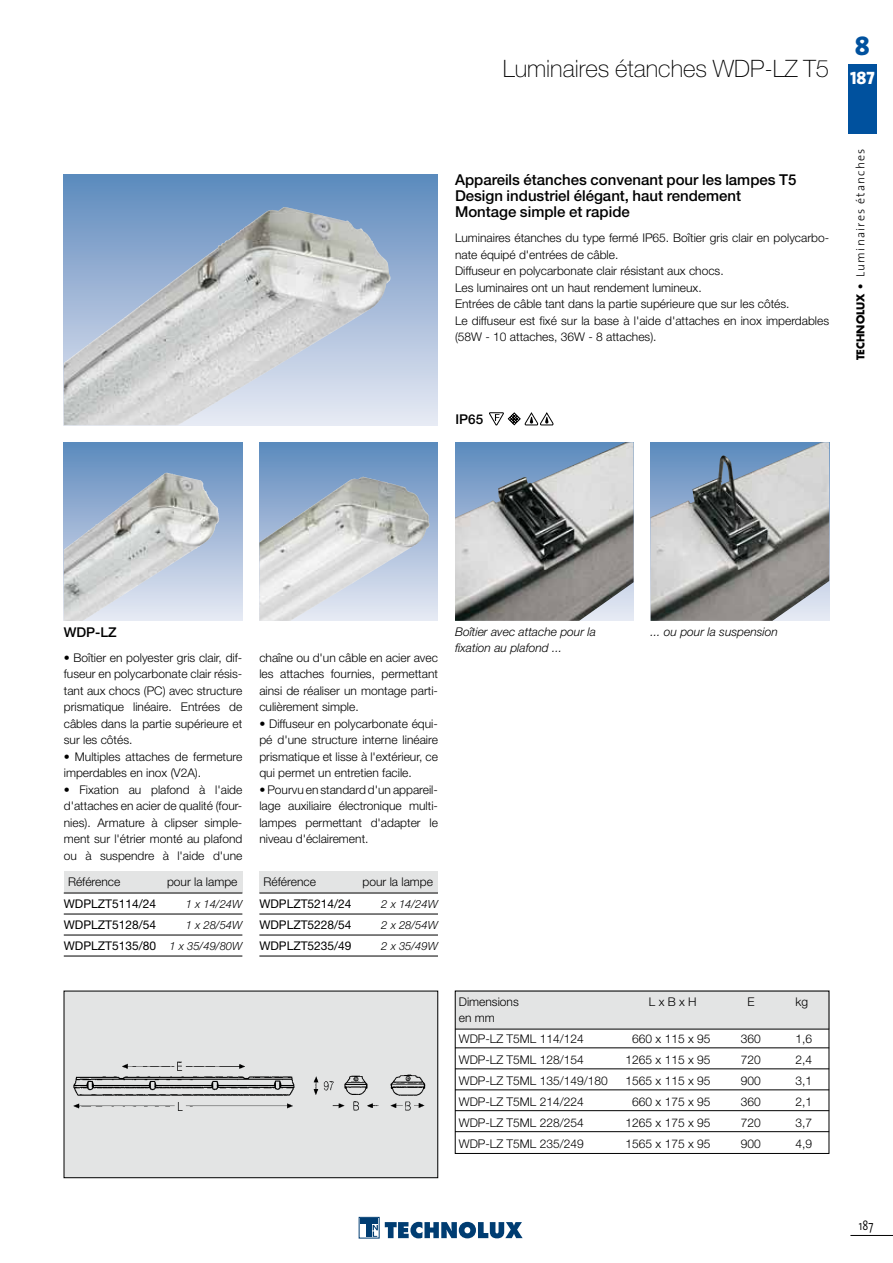
<style>
.page{position:relative;width:893px;height:1263px;background:#fff}
.page>*{position:absolute;margin:0;border:0;box-sizing:border-box;transform-origin:0 0}
.t1{font:27px "The Sans Extra Bold Caps";color:#00519e}
.Normaal{font:100 24px "Helvetica Neue";color:#000}
.t2{font:18px "The Sans Extra Bold Caps";color:#fff}
.Titel{font:500 15px "Helvetica Neue";color:#000}
.Titel_1{font:500 13.5px "Helvetica Neue";color:#000}
.Normaal-2{font:500 13.5px "Helvetica Neue";color:#000}
.Normaal-3{font:300 13.5px "The Sans";color:#000;scale:.8 1}
.Tekst{font:300 12px/16.5px "Helvetica Neue";color:#000;text-align:justify}
.Referentietekst{font:300 12px "Helvetica Neue";color:#000}
.Referentietekst-2{font:12px "Helvetica Neue";color:#000}
.Tekst-2{font:italic 300 12px "Helvetica Neue";color:#000}
.t3{font:300 12px "The Sans";letter-spacing:.1em;color:#000}
.Referentietekst-3{font:italic 300 11.25px "Helvetica Neue";color:#000}
.s1{font-family:"Futura";font-weight:700;font-size:10.5px}
.s2{font-weight:300;font-style:italic;font-size:11.25px}
</style>
<div class="page">
<div style="left:848px;top:64px;width:29px;height:70px;background:#00519e"></div>
<div style="left:64px;top:872px;width:178px;height:21px;background:#e3e4e4"></div>
<hr style="left:64px;top:893px;width:178px;height:1px;background:#000">
<hr style="left:64px;top:914px;width:178px;height:1px;background:#000">
<hr style="left:64px;top:935px;width:178px;height:1px;background:#000">
<hr style="left:64px;top:956px;width:178px;height:1px;background:#000">
<div style="left:259px;top:872px;width:179px;height:21px;background:#e3e4e4"></div>
<hr style="left:259px;top:893px;width:179px;height:1px;background:#000">
<hr style="left:259px;top:914px;width:179px;height:1px;background:#000">
<hr style="left:259px;top:935px;width:179px;height:1px;background:#000">
<hr style="left:259px;top:956px;width:179px;height:1px;background:#000">
<div style="left:455px;top:991px;width:374px;height:38px;background:#e3e4e4"></div>
<div style="left:455px;top:991px;width:374px;height:163px;border:1px solid #000"></div>
<hr style="left:455px;top:1029px;width:374px;height:1px;background:#000">
<hr style="left:455px;top:1047px;width:374px;height:1px;background:#000">
<hr style="left:455px;top:1068px;width:374px;height:1px;background:#000">
<hr style="left:455px;top:1089px;width:374px;height:1px;background:#000">
<hr style="left:455px;top:1110px;width:374px;height:1px;background:#000">
<hr style="left:455px;top:1131px;width:374px;height:1px;background:#000">
<svg style="left:259px;top:442px;width:179px;height:179px;background:#b3c2d3"></svg>
<img style="left:298px;top:479px;width:60px;height:37px">
<img style="left:651px;top:442px;width:178px;height:179px">
<img style="left:455px;top:442px;width:179px;height:179px">
<div style="left:64px;top:174px;width:374px;height:251px;background:linear-gradient(to bottom,#5c89bd,#e9eaf4)"></div>
<img style="left:64px;top:207px;width:330px;height:218px">
<div style="left:64px;top:442px;width:178px;height:179px;background:linear-gradient(to bottom,#5c89bd,#e8eaf4)"></div>
<img style="left:64px;top:473px;width:156px;height:148px">
<svg style="left:489px;top:412px;width:64px;height:13px"></svg>
<div style="left:64px;top:991px;width:374px;height:187px;background:#e3e4e4"></div>
<img style="left:73px;top:1061px;width:353px;height:50px">
<div style="left:64px;top:991px;width:374px;height:187px;border:1px solid #000"></div>
<svg style="left:385px;top:1222px;width:138px;height:16px"></svg>
<div style="left:359px;top:1217px;width:20px;height:21px;border:1px solid #003d72"></div>
<svg style="left:360px;top:1218px;width:6px;height:6px"></svg>
<div style="left:366px;top:1218px;width:6px;height:19px;background:#003d72"></div>
<svg style="left:373px;top:1218px;width:5px;height:19px"></svg>
<hr style="left:850px;top:1235px;width:43px;height:1px;background:#000">
<p class="Normaal" style="left:503px;top:55px;width:328px">Luminaires étanches WDP-LZ T5</p>
<h1 class="t1" style="left:855px;top:23px;width:17px">8</h1>
<h3 class="t2" style="left:850px;top:63px;width:26px">187</h3>
<p class="Titel" style="left:455px;top:171px;width:343px">Appareils étanches convenant pour les lampes T5</p>
<p class="Titel" style="left:455px;top:187px;width:288px">Design industriel élégant, haut rendement</p>
<p class="Titel" style="left:455px;top:203px;width:176px">Montage simple et rapide</p>
<p class="Tekst" style="left:455px;top:230px;width:376px">Luminaires étanches du type fermé IP65. Boîtier gris clair en polycarbo&shy;nate équipé d'entrées de câble.</p>
<p class="Tekst" style="left:455px;top:263px;width:270px">Diffuseur en polycarbonate clair résistant aux chocs.</p>
<p class="Tekst" style="left:455px;top:279px;width:248px">Les luminaires ont un haut rendement lumineux.</p>
<p class="Tekst" style="left:455px;top:296px;width:336px">Entrées de câble tant dans la partie supérieure que sur les côtés.</p>
<p class="Tekst" style="left:455px;top:312px;width:376px">Le diffuseur est fixé sur la base à l'aide d'attaches en inox imperdables (58W - 10 attaches, 36W - 8 attaches).</p>
<p class="Normaal-2" style="left:455px;top:411px;width:29px">IP65</p>
<p class="t3" style="left:850px;top:360px;width:213px;rotate:-90deg"><span class="s1">TECHNOLUX •</span> Luminaires étanches</p>
<p class="Titel_1" style="left:64px;top:624px;width:55px">WDP-LZ</p>
<p class="Tekst" style="left:64px;top:649px;width:180px">• Boîtier en polyester gris clair, dif&shy;fuseur en polycarbonate clair résis&shy;tant aux chocs (PC) avec structure prismatique linéaire. Entrées de câbles dans la partie supérieure et sur les côtés.</p>
<p class="Tekst" style="left:64px;top:748px;width:180px">• Multiples attaches de fermeture imperdables en inox (V2A).</p>
<p class="Tekst" style="left:64px;top:781px;width:180px">• Fixation au plafond à l'aide d'attaches en acier de qualité (four&shy;nies). Armature à clipser simple&shy;ment sur l'étrier monté au plafond ou à suspendre à l'aide d'une</p>
<p class="Tekst" style="left:68px;top:873px;width:54px">Référence</p>
<p class="Tekst" style="left:167px;top:873px;width:72px">pour la lampe</p>
<p class="Referentietekst-2" style="left:64px;top:896px;width:94px">WDPLZT5114/24</p>
<p class="Referentietekst-3" style="left:186px;top:897px;width:58px">1 x 14/24W</p>
<p class="Referentietekst-2" style="left:64px;top:917px;width:94px">WDPLZT5128/54</p>
<p class="Referentietekst-3" style="left:186px;top:918px;width:58px">1 x 28/54W</p>
<p class="Referentietekst-2" style="left:64px;top:938px;width:180px">WDPLZT5135/80 <span class="s2">1 x 35/49/80W</span></p>
<p class="Tekst" style="left:259px;top:649px;width:180px">chaîne ou d'un câble en acier avec les attaches fournies, permettant ainsi de réaliser un montage parti&shy;culièrement simple.</p>
<p class="Tekst" style="left:259px;top:715px;width:180px">• Diffuseur en polycarbonate équi&shy;pé d'une structure interne linéaire prismatique et lisse à l'extérieur, ce qui permet un entretien facile.</p>
<p class="Tekst" style="left:259px;top:781px;width:180px">• Pourvu en standard d'un appareil&shy;lage auxiliaire électronique multi&shy;lampes permettant d'adapter le niveau d'éclairement.</p>
<p class="Tekst" style="left:264px;top:873px;width:54px">Référence</p>
<p class="Tekst" style="left:363px;top:873px;width:72px">pour la lampe</p>
<p class="Referentietekst-2" style="left:259px;top:896px;width:94px">WDPLZT5214/24</p>
<p class="Referentietekst-3" style="left:381px;top:897px;width:58px">2 x 14/24W</p>
<p class="Referentietekst-2" style="left:259px;top:917px;width:94px">WDPLZT5228/54</p>
<p class="Referentietekst-3" style="left:381px;top:918px;width:58px">2 x 28/54W</p>
<p class="Referentietekst-2" style="left:259px;top:938px;width:94px">WDPLZT5235/49</p>
<p class="Referentietekst-3" style="left:381px;top:939px;width:58px">2 x 35/49W</p>
<p class="Tekst-2" style="left:455px;top:624px;width:142px">Boîtier avec attache pour la</p>
<p class="Tekst-2" style="left:651px;top:624px;width:129px">... ou pour la suspension</p>
<p class="Tekst-2" style="left:455px;top:641px;width:109px">fixation au plafond ...</p>
<p class="Tekst" style="left:459px;top:993px;width:61px">Dimensions</p>
<p class="Tekst" style="left:649px;top:993px;width:49px">L x B x H</p>
<p class="Tekst" style="left:747px;top:993px;width:9px">E</p>
<p class="Tekst" style="left:796px;top:993px;width:14px">kg</p>
<p class="Tekst" style="left:459px;top:1009px;width:37px">en mm</p>
<p class="Referentietekst" style="left:459px;top:1032px;width:126px">WDP-LZ T5ML 114/124</p>
<p class="Referentietekst" style="left:632px;top:1032px;width:80px">660 x 115 x 95</p>
<p class="Referentietekst" style="left:741px;top:1032px;width:22px">360</p>
<p class="Referentietekst" style="left:796px;top:1032px;width:18px">1,6</p>
<p class="Referentietekst" style="left:459px;top:1053px;width:126px">WDP-LZ T5ML 128/154</p>
<p class="Referentietekst" style="left:625px;top:1053px;width:86px">1265 x 115 x 95</p>
<p class="Referentietekst" style="left:741px;top:1053px;width:22px">720</p>
<p class="Referentietekst" style="left:796px;top:1053px;width:18px">2,4</p>
<p class="Referentietekst" style="left:459px;top:1074px;width:150px">WDP-LZ T5ML 135/149/180</p>
<p class="Referentietekst" style="left:625px;top:1074px;width:86px">1565 x 115 x 95</p>
<p class="Referentietekst" style="left:741px;top:1074px;width:22px">900</p>
<p class="Referentietekst" style="left:796px;top:1074px;width:18px">3,1</p>
<p class="Referentietekst" style="left:459px;top:1095px;width:126px">WDP-LZ T5ML 214/224</p>
<p class="Referentietekst" style="left:632px;top:1095px;width:80px">660 x 175 x 95</p>
<p class="Referentietekst" style="left:741px;top:1095px;width:22px">360</p>
<p class="Referentietekst" style="left:796px;top:1095px;width:18px">2,1</p>
<p class="Referentietekst" style="left:459px;top:1116px;width:126px">WDP-LZ T5ML 228/254</p>
<p class="Referentietekst" style="left:625px;top:1116px;width:86px">1265 x 175 x 95</p>
<p class="Referentietekst" style="left:741px;top:1116px;width:22px">720</p>
<p class="Referentietekst" style="left:796px;top:1116px;width:18px">3,7</p>
<p class="Referentietekst" style="left:459px;top:1137px;width:126px">WDP-LZ T5ML 235/249</p>
<p class="Referentietekst" style="left:625px;top:1137px;width:86px">1565 x 175 x 95</p>
<p class="Referentietekst" style="left:741px;top:1137px;width:22px">900</p>
<p class="Referentietekst" style="left:796px;top:1137px;width:18px">4,9</p>
<p class="Normaal-3" style="left:859px;top:1214px;width:20px">187</p>
</div>
